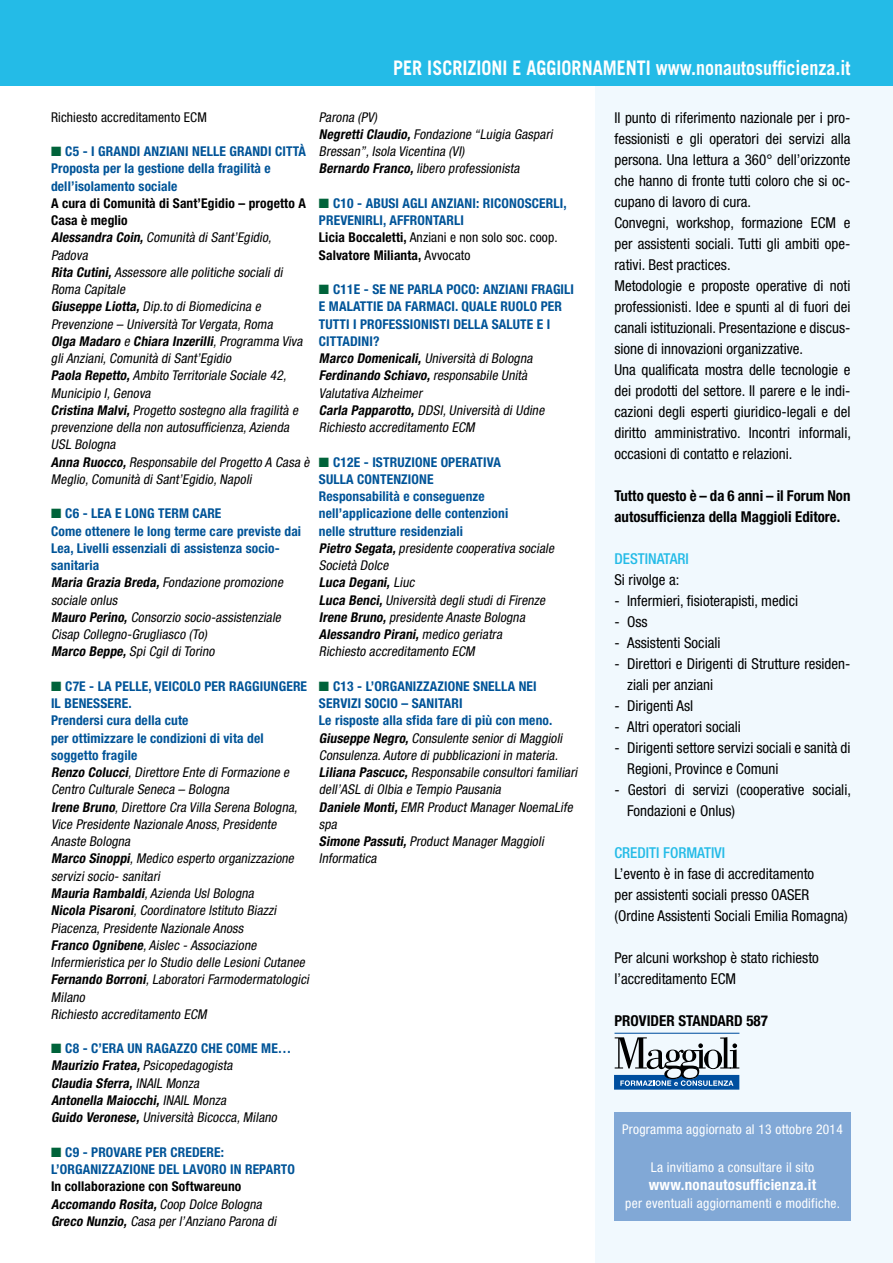
<style>
.page{position:relative;width:893px;height:1263px;background:#fff}
.page>*{position:absolute;margin:0;border:0;box-sizing:border-box;transform-origin:0 0}
.t1{font:700 20.1px "Trade Gothic LT Std";color:#fff;scale:.9 1}
.t2{font:condensed 15px/21px "Helvetica Neue LT Std";color:#000}
.t3{font:700 condensed 15px/21px "Helvetica Neue LT Std";color:#000}
.t4{font:500 condensed 15px "Helvetica Neue LT Std";color:#24bbe7}
.t5{font:700 condensed 15px "Helvetica Neue LT Std";letter-spacing:.02em;color:#fff}
.t6{font:italic condensed 13.5px/17.2px "Helvetica Neue LT Std";color:#000}
.t7{font:700 condensed 13.5px/17.2px "Helvetica Neue LT Std";letter-spacing:.01em;color:#005498}
.t8{font:italic 700 condensed 13.5px/17.2px "Helvetica Neue LT Std";color:#000}
.t9{font:condensed 13.5px "Helvetica Neue LT Std";letter-spacing:.02em;color:#fff}
.t10{font:condensed 13.5px "Helvetica Neue LT Std";letter-spacing:.01em;color:#000}
.s1{color:#00633a}
.s2{font-weight:700;font-style:normal}
.s3{font-weight:700}
.s4{font-style:italic;color:#000}
.s5{font-weight:400;font-style:italic;color:#000}
.s6{font-weight:700;font-style:normal;color:#005498}
.s7{font-style:normal;color:#005498}
.s8{font-weight:400}
.s9{color:#000}
.s10{font-weight:400;color:#000}
</style>
<div class="page">
<div style="left:596px;top:0;width:297px;height:1263px;background:#f1f9fe"></div>
<div style="left:0;top:0;width:893px;height:85px;background:#24bbe7"></div>
<div style="left:614px;top:1111px;width:236px;height:109px;background:#81a8d6"></div>
<hr style="left:614px;top:1033px;width:125px;height:1px;background:#004f9f">
<svg style="left:614px;top:1037px;width:125px;height:53px"></svg>
<h1 class="t1" style="left:393px;top:56px;width:509px">PER ISCRIZIONI E AGGIORNAMENTI www.nonautosufficienza.it</h1>
<p class="t10" style="left:51px;top:109px;width:157px">Richiesto accreditamento ECM</p>
<p class="t7" style="left:51px;top:143px;width:257px"><span class="s1">■</span> C5 - I GRANDI ANZIANI NELLE GRANDI CITTÀ<br>Proposta per la gestione della fragilità e dell’isolamento sociale</p>
<p class="t6" style="left:51px;top:194px;width:263px"><span class="s2">A cura di Comunità di Sant’Egidio – progetto A Casa è meglio<br></span><span class="s3">Alessandra Coin,</span>Comunità diSant’Egidio, Padova<br><span class="s3">Rita Cutini,</span>Assessore alle politiche socialidi Roma Capitale<br><span class="s3">Giuseppe Liotta,</span>Dip.to diBiomedicina e Prevenzione – Università TorVergata,Roma<br><span class="s3">Olga Madaro</span> e <span class="s3">Chiara Inzerilli</span>,Programma Viva gliAnziani,Comunità diSant’Egidio<br><span class="s3">Paola Repetto,</span>Ambito Territoriale Sociale 42, Municipio I,Genova<br><span class="s3">Cristina Malvi,</span>Progetto sostegno alla fragilità e prevenzione della non autosufficienza,Azienda USL Bologna<br><span class="s3">Anna Ruocco,</span>Responsabile delProgetto A Casa è Meglio,Comunità diSant’Egidio,Napoli</p>
<p class="t7" style="left:51px;top:505px;width:252px"><span class="s1">■</span> C6 - LEA E LONG TERM CARE<br>Come ottenere le long terme care previste dai<br>Lea, Livelli essenziali di assistenza socio&shy;sanitaria<br><span class="s4">Maria Grazia Breda,</span><span class="s5">Fondazione promozione sociale onlus<br></span><span class="s4">Mauro Perino,</span><span class="s5">Consorzio socio-assistenziale<br>Cisap Collegno-Grugliasco (To)<br></span><span class="s4">Marco Beppe,</span><span class="s5">SpiCgildiTorino</span></p>
<p class="t6" style="left:51px;top:677px;width:262px"><span class="s1">■</span> <span class="s6">C7E - LA PELLE, VEICOLO PER RAGGIUNGERE IL BENESSERE.<br>Prendersi cura della cute<br>per ottimizzare le condizioni di vita del soggetto fragile<br></span><span class="s3">Renzo Colucci</span>,Direttore Ente diFormazione e Centro Culturale Seneca – Bologna<br><span class="s3">Irene Bruno</span>,Direttore Cra Villa Serena Bologna, Vice Presidente Nazionale Anoss,Presidente Anaste Bologna<br><span class="s3">Marco Sinoppi</span>,Medico esperto organizzazione servizisocio- sanitari<br><span class="s3">Mauria Rambaldi</span>,Azienda UslBologna<br><span class="s3">Nicola Pisaroni</span>,Coordinatore Istituto Biazzi Piacenza,Presidente Nazionale Anoss<br><span class="s3">Franco Ognibene</span>,Aislec - Associazione Infermieristica perlo Studio delle LesioniCutanee <span class="s3">Fernando Borroni</span>,LaboratoriFarmodermatologici Milano<br>Richiesto accreditamento ECM</p>
<p class="t8" style="left:51px;top:1040px;width:242px"><span class="s1">■</span> <span class="s7">C8 - C’ERA UN RAGAZZO CHE COME ME… </span>Maurizio Fratea,<span class="s8">Psicopedagogista<br></span>Claudia Sferra,<span class="s8">INAIL Monza<br></span>Antonella Maiocchi,<span class="s8">INAIL Monza<br></span>Guido Veronese,<span class="s8">Università Bicocca,Milano</span></p>
<p class="t7" style="left:51px;top:1143px;width:245px"><span class="s1">■</span> C9 - PROVARE PER CREDERE:<br>L’ORGANIZZAZIONE DEL LAVORO IN REPARTO</p>
<p class="t6" style="left:51px;top:1178px;width:230px"><span class="s2">In collaborazione con Softwareuno<br></span><span class="s3">Accomando Rosita,</span>Coop Dolce Bologna<br><span class="s3">Greco Nunzio,</span>Casa perl’Anziano Parona di</p>
<p class="t6" style="left:319px;top:108px;width:238px">Parona (PV)<br><span class="s3">NegrettiClaudio,</span>Fondazione “Luigia Gaspari Bressan”,Isola Vicentina (VI)<br><span class="s3">Bernardo Franco,</span>libero professionista</p>
<p class="t7" style="left:319px;top:194px;width:249px"><span class="s1">■</span> C10 - ABUSI AGLI ANZIANI: RICONOSCERLI, PREVENIRLI, AFFRONTARLI<br><span class="s9">Licia Boccaletti,</span> <span class="s10">Anziani e non solo soc. coop.<br></span><span class="s9">Salvatore Milianta,</span> <span class="s10">Avvocato</span></p>
<p class="t7" style="left:319px;top:281px;width:257px"><span class="s1">■</span> C11E - SE NE PARLA POCO: ANZIANI FRAGILI E MALATTIE DA FARMACI. QUALE RUOLO PER TUTTI I PROFESSIONISTI DELLA SALUTE E I CITTADINI?<br><span class="s4">Marco Domenicali,</span><span class="s5">Università diBologna </span><span class="s4">Ferdinando Schiavo,</span><span class="s5">responsabile Unità Valutativa Alzheimer<br></span><span class="s4">Carla Papparotto,</span><span class="s5">DDSI,Università diUdine Richiesto accreditamento ECM</span></p>
<p class="t6" style="left:319px;top:453px;width:239px"><span class="s1">■</span> <span class="s6">C12E - ISTRUZIONE OPERATIVA<br>SULLA CONTENZIONE<br>Responsabilità e conseguenze nell’applicazione delle contenzioni<br>nelle strutture residenziali<br></span><span class="s3">Pietro Segata,</span>presidente cooperativa sociale<br>Società Dolce<br><span class="s3">Luca Degani,</span>Liuc<br><span class="s3">Luca Benci,</span>Università deglistudidiFirenze<br><span class="s3">Irene Bruno,</span>presidente Anaste Bologna<br><span class="s3">Alessandro Pirani,</span>medico geriatra<br>Richiesto accreditamento ECM</p>
<p class="t6" style="left:319px;top:677px;width:263px"><span class="s1">■</span> <span class="s6">C13 - L’ORGANIZZAZIONE SNELLA NEI SERVIZI SOCIO – SANITARI<br>Le risposte alla sfida fare di più con meno.<br></span><span class="s3">Giuseppe Negro,</span>Consulente seniordiMaggioli Consulenza.Autore dipubblicazioniin materia.<br><span class="s3">Liliana Pascucc,</span>Responsabile consultorifamiliari dell’ASL diOlbia e Tempio Pausania<br><span class="s3">Daniele Monti,</span>EMR ProductManagerNoemaLife spa<br><span class="s3">Simone Passuti,</span>ProductManagerMaggioli Informatica</p>
<p class="t2" style="left:614px;top:107px;width:238px">Il punto di riferimento nazionale per i pro&shy;fessionisti e gli operatori dei servizi alla persona. Una lettura a 360° dell’orizzonte che hanno di fronte tutti coloro che si oc&shy;cupano di lavoro di cura.<br>Convegni, workshop, formazione ECM e per assistenti sociali. Tutti gli ambiti ope&shy;rativi. Best practices.<br>Metodologie e proposte operative di noti professionisti. Idee e spunti al di fuori dei canali istituzionali. Presentazione e discus&shy;sione di innovazioni organizzative.<br>Una qualificata mostra delle tecnologie e dei prodotti del settore. Il parere e le indi&shy;cazioni degli esperti giuridico-legali e del diritto amministrativo. Incontri informali, occasioni di contatto e relazioni.</p>
<p class="t3" style="left:614px;top:485px;width:238px">Tutto questo è – da 6 anni – il Forum Non autosufficienza della Maggioli Editore.</p>
<p class="t4" style="left:614px;top:549px;width:76px">DESTINATARI</p>
<p class="t2" style="left:614px;top:569px;width:66px">Si rivolge a:</p>
<p class="t2" style="left:614px;top:590px;width:185px">- Infermieri, fisioterapisti, medici</p>
<p class="t2" style="left:614px;top:611px;width:35px">- Oss</p>
<p class="t2" style="left:614px;top:632px;width:108px">- Assistenti Sociali</p>
<p class="t2" style="left:627px;top:653px;width:225px;text-indent:-13px">- Direttori e Dirigenti di Strutture residen&shy;ziali per anziani</p>
<p class="t2" style="left:614px;top:695px;width:80px">- Dirigenti Asl</p>
<p class="t2" style="left:614px;top:716px;width:128px">- Altri operatori sociali</p>
<p class="t2" style="left:627px;top:737px;width:225px;text-indent:-13px">- Dirigenti settore servizi sociali e sanità di<br>Regioni, Province e Comuni</p>
<p class="t2" style="left:627px;top:779px;width:225px;text-indent:-13px">- Gestori di servizi (cooperative sociali,<br>Fondazioni e Onlus)</p>
<p class="t4" style="left:614px;top:843px;width:112px">CREDITI FORMATIVI</p>
<p class="t2" style="left:614px;top:863px;width:235px">L’evento è in fase di accreditamento<br>per assistenti sociali presso OASER (Ordine Assistenti Sociali Emilia Romagna)</p>
<p class="t2" style="left:614px;top:947px;width:206px">Per alcuni workshop è stato richiesto l’accreditamento ECM</p>
<p class="t3" style="left:614px;top:1010px;width:155px">PROVIDER STANDARD 587</p>
<p class="t9" style="left:622px;top:1121px;width:222px">Programma aggiornato al 13 ottobre 2014</p>
<p class="t9" style="left:651px;top:1159px;width:165px">La invitiamo a consultare il sito</p>
<p class="t5" style="left:649px;top:1175px;width:169px">www.nonautosufficienza.it</p>
<p class="t9" style="left:625px;top:1195px;width:216px">per eventuali aggiornamenti e modifiche.</p>
</div>
